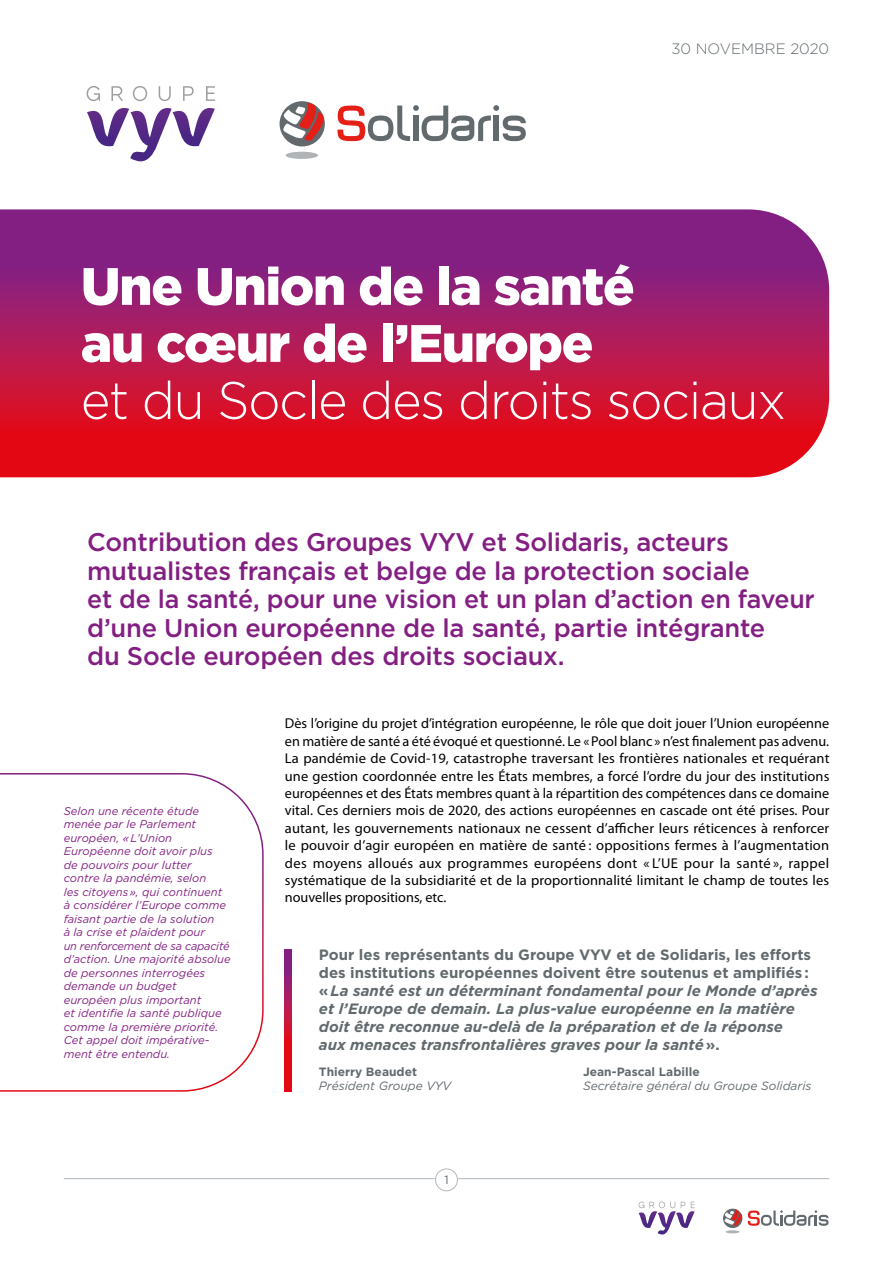
<style>
.page{position:relative;width:893px;height:1263px;background:#fff}
.page>*{position:absolute;margin:0;border:0;box-sizing:border-box;transform-origin:0 0}
.t1{font:900 52.5px/57px "Gotham";letter-spacing:-.025em;color:#fff}
.t2{font:300 52.5px "Gotham";letter-spacing:-.025em;color:#fff;scale:.96 1}
.t3{font:500 25.5px/28.5px "Gotham";letter-spacing:-.01em;color:#831f82}
.t4{font:italic 700 15px/18px "Gotham";color:#626a6e}
.t5{font:300 15px "Gotham";color:#626a6e}
.t6{font:14.25px/17.4px "Myriad Pro";color:#000;text-align:justify}
.t7{font:italic 12px "Gotham";color:#626a6e}
.t8{font:700 12px "Gotham";color:#626a6e}
.t9{font:12px "Gotham";color:#626a6e}
.t10{font:italic 11.25px/13.5px "Gotham";color:#831f82}
.s1{font-style:normal}
</style>
<div class="page">
<svg style="left:0;top:209px;width:829px;height:268px;background:#b31a54"></svg>
<hr style="left:64px;top:1178px;width:765px;height:1px;background:#b1b8bc">
<div style="left:436px;top:1169px;width:21px;height:22px;background:#fff;border-radius:50%"></div>
<div style="left:435px;top:1168px;width:23px;height:23px;border:1px solid #b1b8bc;border-radius:50%"></div>
<svg style="left:724px;top:1209px;width:18px;height:24px"></svg>
<svg style="left:748px;top:1210px;width:80px;height:16px"></svg>
<svg style="left:638px;top:1201px;width:57px;height:34px"></svg>
<svg style="left:0;top:773px;width:264px;height:319px"></svg>
<svg style="left:285px;top:949px;width:6px;height:142px"></svg>
<div style="left:286px;top:152px;width:32px;height:7px;background:#b0b4b6;border-radius:50%"></div>
<div style="left:280px;top:101px;width:45px;height:45px;background:#626a6e;border-radius:50%"></div>
<svg style="left:282px;top:103px;width:43px;height:38px"></svg>
<svg style="left:337px;top:105px;width:189px;height:36px"></svg>
<svg style="left:86px;top:86px;width:129px;height:76px"></svg>
<p class="t5" style="left:671px;top:40px;width:159px">30 NOVEMBRE 2020</p>
<h1 class="t1" style="left:81px;top:256px;width:555px">Une Union de la santé au cœur de l’Europe</h1>
<h1 class="t2" style="left:81px;top:372px;width:736px">et du Socle des droits sociaux</h1>
<p class="t3" style="left:87px;top:527px;width:729px">Contribution des Groupes VYV et Solidaris, acteurs mutualistes français et belge de la protection sociale<br>et de la santé, pour une vision et un plan d’action en faveur d’une Union européenne de la santé, partie intégrante<br>du Socle européen des droits sociaux.</p>
<p class="t10" style="left:64px;top:804px;width:168px">Selon une récente étude menée par le Parlement européen, «L’Union<br>Européenne doit avoir plus<br>de pouvoirs pour lutter<br>contre la pandémie, selon<br>les citoyens», qui continuent à considérer l’Europe comme faisant partie de la solution<br>à la crise et plaident pour<br>un renforcement de sa capacité d’action. Une majorité absolue de personnes interrogées demande un budget européen plus important<br>et identifie la santé publique comme la première priorité.<br>Cet appel doit impérative&shy;ment être entendu.</p>
<p class="t6" style="left:285px;top:715px;width:546px">Dès l’origine du projet d’intégration européenne, le rôle que doit jouer l’Union européenne en matière de santé a été évoqué et questionné. Le «Pool blanc » n’est finalement pas advenu.<br>La pandémie de Covid-19, catastrophe traversant les frontières nationales et requérant une gestion coordonnée entre les États membres, a forcé l’ordre du jour des institutions européennes et des États membres quant à la répartition des compétences dans ce domaine vital. Ces derniers mois de 2020, des actions européennes en cascade ont été prises. Pour autant, les gouvernements nationaux ne cessent d’afficher leurs réticences à renforcer le pouvoir d’agir européen en matière de santé : oppositions fermes à l’augmentation des moyens alloués aux programmes européens dont « L’UE pour la santé », rappel systématique de la subsidiarité et de la proportionnalité limitant le champ de toutes les nouvelles propositions, etc.</p>
<p class="t4" style="left:319px;top:945px;width:500px"><span class="s1">Pour les représentants du Groupe VYV et de Solidaris, les efforts des institutions européennes doivent être soutenus et amplifiés: «</span>La santé est un déterminant fondamental pour le Monde d’après et l’Europe de demain. La plus-value européenne en la matière doit être reconnue au-delà de la préparation et de la réponse<br>aux menaces transfrontalières graves pour la santé<span class="s1">».</span></p>
<p class="t8" style="left:319px;top:1065px;width:100px">Thierry Beaudet</p>
<p class="t7" style="left:319px;top:1079px;width:134px">Président Groupe VYV</p>
<p class="t9" style="left:445px;top:1173px;width:6px">1</p>
<p class="t8" style="left:583px;top:1065px;width:118px">Jean-Pascal Labille</p>
<p class="t7" style="left:583px;top:1079px;width:230px">Secrétaire général du Groupe Solidaris</p>
</div>
